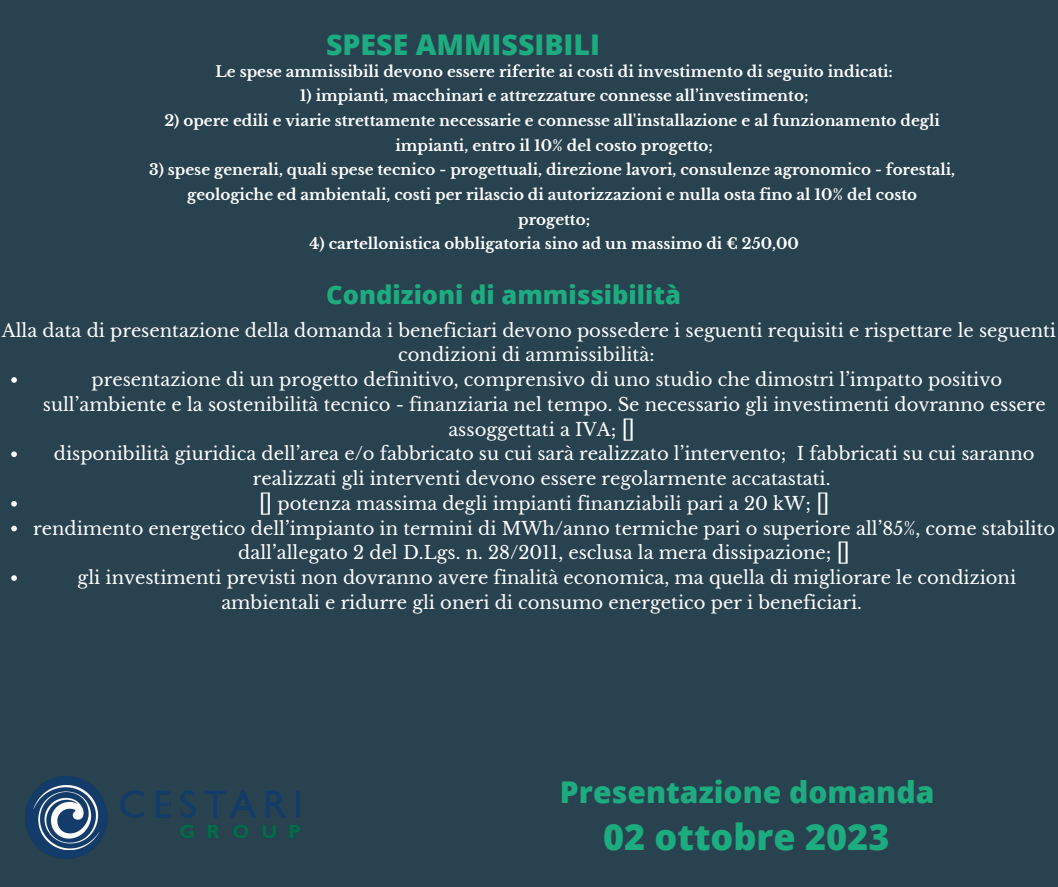
<style>
.page{position:relative;width:1058px;height:887px;background:#fff}
.page>*{position:absolute;margin:0;border:0;box-sizing:border-box;transform-origin:0 0}
.t1{font:800 36px "Open Sans";color:#1dac7f}
.t2{font:800 30px "Open Sans";color:#1dac7f}
.t3{font:800 28.5px "Open Sans";color:#1dac7f}
.t4{font:800 25.5px "Open Sans";color:#1dac7f}
.t5{font:18px/24.8px "Libre Baskerville";color:#fff;text-align:center}
.t6{font:700 15.15px "Libre Baskerville";color:#fff}
</style>
<div class="page">
<div style="left:0;top:0;width:1058px;height:886px;background:#294250"></div>
<img style="left:26px;top:776px;width:273px;height:82px">
<svg style="left:11px;top:377px;width:6px;height:6px"></svg>
<svg style="left:11px;top:451px;width:6px;height:6px"></svg>
<svg style="left:11px;top:501px;width:6px;height:5px"></svg>
<svg style="left:11px;top:525px;width:6px;height:6px"></svg>
<svg style="left:11px;top:575px;width:6px;height:6px"></svg>
<p class="t3" style="left:326px;top:25px;width:275px">SPESE AMMISSIBILI</p>
<p class="t6" style="left:215px;top:62px;width:679px">Le spese ammissibili devono essere riferite ai costi di investimento di seguito indicati:</p>
<p class="t6" style="left:300px;top:86px;width:510px">1) impianti, macchinari e attrezzature connesse all’investimento;</p>
<p class="t6" style="left:164px;top:111px;width:777px">2) opere edili e viarie strettamente necessarie e connesse all'installazione e al funzionamento degli</p>
<p class="t6" style="left:395px;top:136px;width:319px">impianti, entro il 10% del costo progetto;</p>
<p class="t6" style="left:149px;top:160px;width:807px">3) spese generali, quali spese tecnico - progettuali, direzione lavori, consulenze agronomico - forestali,</p>
<p class="t6" style="left:187px;top:185px;width:731px">geologiche ed ambientali, costi per rilascio di autorizzazioni e nulla osta fino al 10% del costo</p>
<p class="t6" style="left:518px;top:210px;width:73px">progetto;</p>
<p class="t6" style="left:309px;top:234px;width:491px">4) cartellonistica obbligatoria sino ad un massimo di € 250,00</p>
<p class="t4" style="left:326px;top:276px;width:356px">Condizioni di ammissibilità</p>
<p class="t5" style="left:2px;top:318px;width:1055px">Alla data di presentazione della domanda i beneficiari devono possedere i seguenti requisiti e rispettare le seguenti condizioni di ammissibilità:</p>
<p class="t5" style="left:92px;top:367px;width:912px">presentazione di un progetto definitivo, comprensivo di uno studio che dimostri l’impatto positivo</p>
<p class="t5" style="left:43px;top:392px;width:1004px">sull’ambiente e la sostenibilità tecnico - finanziaria nel tempo. Se necessario gli investimenti dovranno essere</p>
<p class="t5" style="left:448px;top:417px;width:169px">assoggettati a IVA;</p>
<p class="t5" style="left:54px;top:442px;width:982px">disponibilità giuridica dell’area e/o fabbricato su cui sarà realizzato l’intervento; I fabbricati su cui saranno realizzati gli interventi devono essere regolarmente accatastati.</p>
<p class="t5" style="left:277px;top:491px;width:535px">potenza massima degli impianti finanziabili pari a 20 kW;</p>
<p class="t5" style="left:238px;top:516px;width:818px;text-align:left;text-indent:-205px">rendimento energetico dell’impianto in termini di MWh/anno termiche pari o superiore all’85%, come stabilito dall’allegato 2 del D.Lgs. n. 28/2011, esclusa la mera dissipazione;</p>
<p class="t5" style="left:78px;top:565px;width:940px">gli investimenti previsti non dovranno avere finalità economica, ma quella di migliorare le condizioni ambientali e ridurre gli oneri di consumo energetico per i beneficiari.</p>
<p class="t2" style="left:560px;top:770px;width:376px">Presentazione domanda</p>
<p class="t1" style="left:603px;top:811px;width:288px">02 ottobre 2023</p>
</div>
